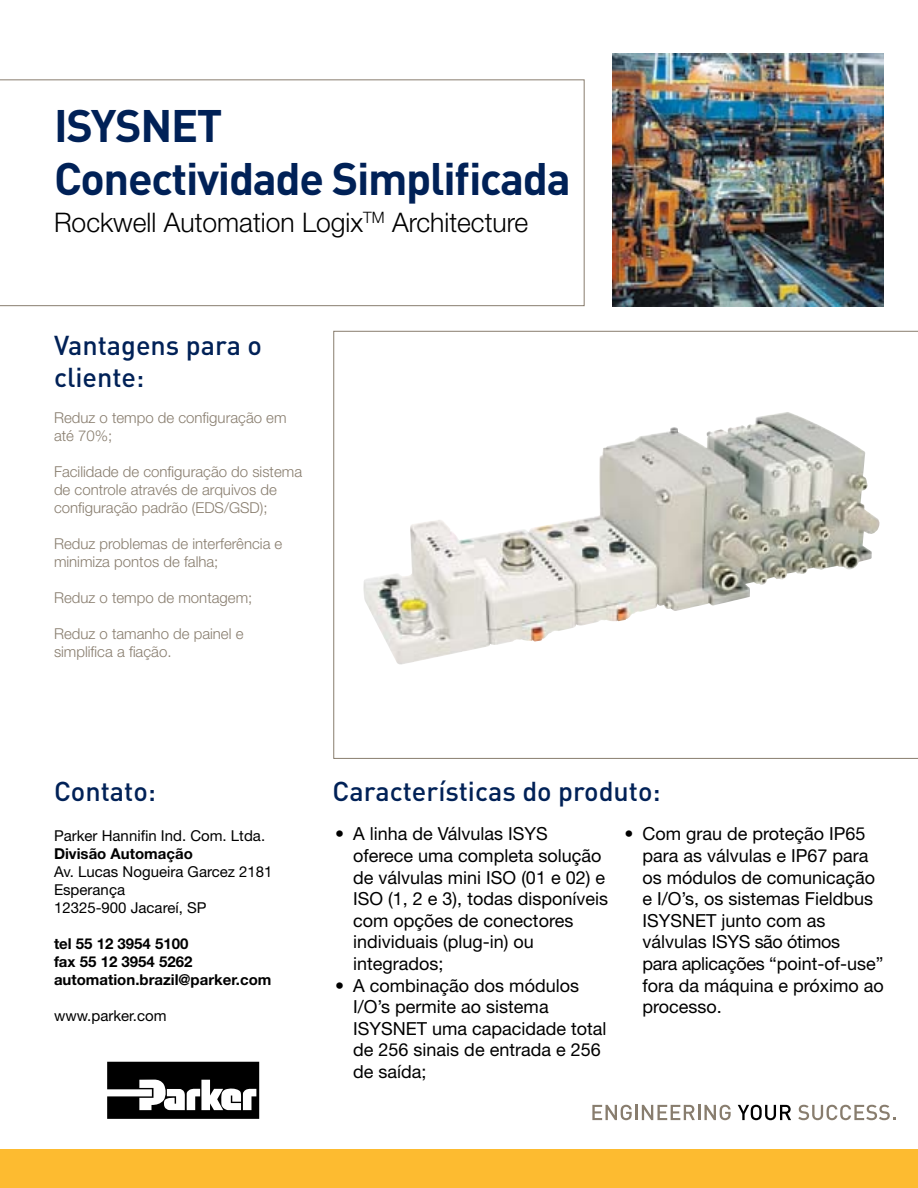
<style>
.page{position:relative;width:918px;height:1188px;background:#fff}
.page>*{position:absolute;margin:0;border:0;box-sizing:border-box;transform-origin:0 0}
.t1{font:700 45px/52.5px "DINOT";letter-spacing:-.03em;color:#002157}
.t2{font:500 27px/32.4px "DINOT";color:#002157}
.t3{font:300 27px "Helvetica Neue LT Std";color:#000}
.t4{font:18px/21.6px "Helvetica Neue LT Std";color:#000}
.t5{font:300 15px/18px "Helvetica Neue LT Std";color:#887d6e}
.t6{font:15px/18px "Helvetica Neue LT Std";color:#000}
.t7{font:700 15px/18px "Helvetica Neue LT Std";color:#000}
</style>
<div class="page">
<svg style="left:0;top:79px;width:585px;height:227px"></svg>
<svg style="left:333px;top:331px;width:585px;height:428px"></svg>
<svg style="left:107px;top:1062px;width:152px;height:57px"></svg>
<div style="left:0;top:1150px;width:918px;height:38px;background:#fdbb30"></div>
<svg style="left:592px;top:1105px;width:40px;height:15px"></svg>
<hr style="left:635px;top:1105px;width:3px;height:15px;background:#887d6e">
<svg style="left:642px;top:1105px;width:89px;height:15px"></svg>
<svg style="left:738px;top:1105px;width:53px;height:15px"></svg>
<svg style="left:798px;top:1105px;width:97px;height:15px"></svg>
<img style="left:612px;top:54px;width:271px;height:253px">
<h1 class="t1" style="left:54px;top:98px;width:518px">ISYSNET<br>Conectividade Simplificada</h1>
<h2 class="t3" style="left:54px;top:206px;width:476px">Rockwell Automation Logix<sup>TM</sup> Architecture</h2>
<h2 class="t2" style="left:54px;top:327px;width:210px">Vantagens para o cliente:</h2>
<p class="t5" style="left:54px;top:408px;width:234px">Reduz o tempo de configuração em até 70%;</p>
<p class="t5" style="left:54px;top:462px;width:250px">Facilidade de configuração do sistema de controle através de arquivos de configuração padrão (EDS/GSD);</p>
<p class="t5" style="left:54px;top:534px;width:230px">Reduz problemas de interferência e minimiza pontos de falha;</p>
<p class="t5" style="left:54px;top:588px;width:200px">Reduz o tempo de montagem;</p>
<p class="t5" style="left:54px;top:624px;width:191px">Reduz o tamanho de painel e simplifica a fiação.</p>
<h2 class="t2" style="left:54px;top:774px;width:104px">Contato:</h2>
<p class="t6" style="left:54px;top:826px;width:213px">Parker Hannifin Ind. Com. Ltda.</p>
<p class="t7" style="left:54px;top:844px;width:140px">Divisão Automação</p>
<p class="t6" style="left:54px;top:862px;width:220px">Av. Lucas Nogueira Garcez 2181<br>Esperança<br>12325-900 Jacareí, SP</p>
<p class="t7" style="left:54px;top:934px;width:219px">tel 55 12 3954 5100<br>fax 55 12 3954 5262 automation.brazil@parker.com</p>
<p class="t6" style="left:54px;top:1006px;width:114px">www.parker.com</p>
<h2 class="t2" style="left:333px;top:774px;width:330px">Características do produto:</h2>
<p class="t4" style="left:353px;top:823px;width:256px;text-indent:-18px">• A linha de Válvulas ISYS oferece uma completa solução de válvulas mini ISO (01 e 02) e<br>ISO (1, 2 e 3), todas disponíveis com opções de conectores individuais (plug-in) ou integrados;</p>
<p class="t4" style="left:353px;top:974px;width:255px;text-indent:-18px">• A combinação dos módulos<br>I/O’s permite ao sistema<br>ISYSNET uma capacidade total de 256 sinais de entrada e 256 de saída;</p>
<p class="t4" style="left:642px;top:823px;width:243px;text-indent:-18px">• Com grau de proteção IP65 para as válvulas e IP67 para os módulos de comunicação e I/O’s, os sistemas Fieldbus<br>ISYSNET junto com as válvulas ISYS são ótimos<br>para aplicações “point-of-use” fora da máquina e próximo ao processo.</p>
</div>
